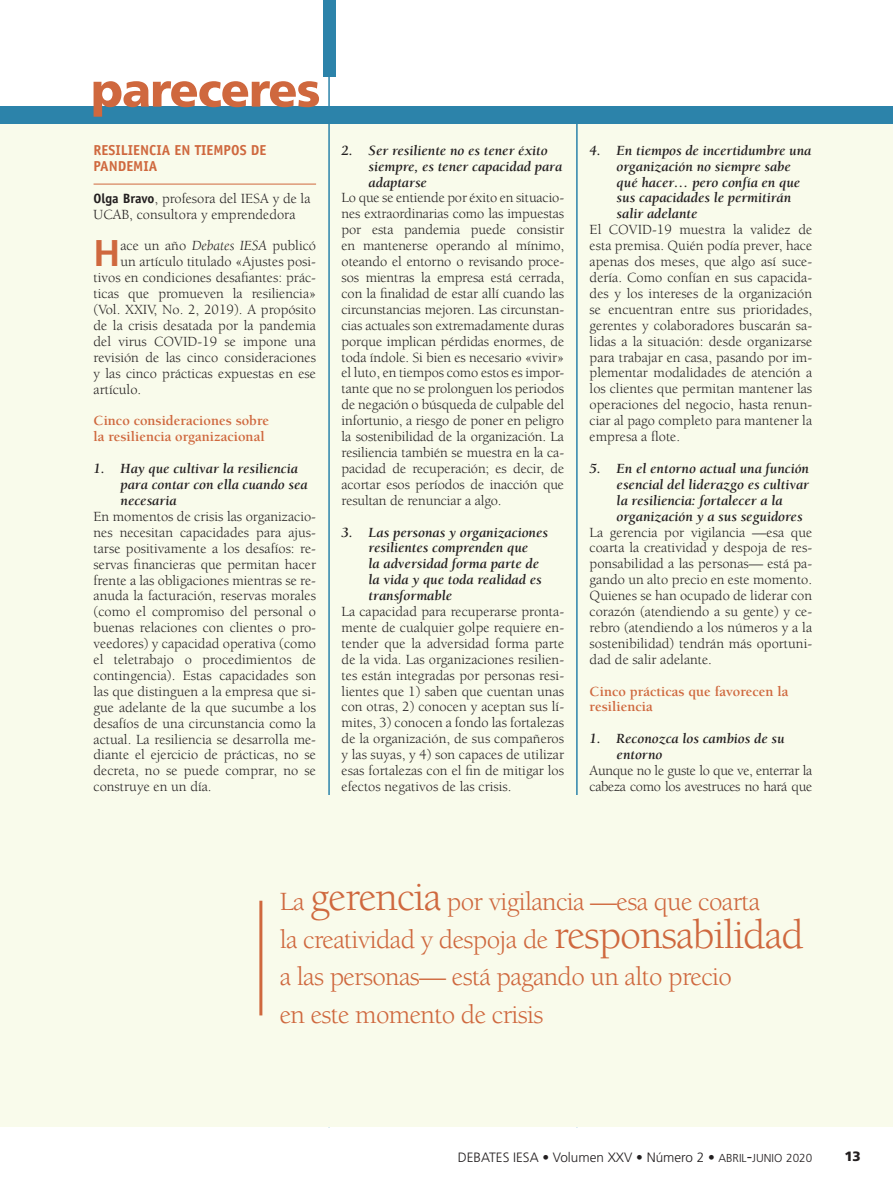
<style>
.page{position:relative;width:893px;height:1191px;background:#fff}
.page>*{position:absolute;margin:0;border:0;box-sizing:border-box;transform-origin:0 0}
.t1{font:700 37.2px "Frutiger";color:#cf683e}
.t2{font:27px/37.5px "Berkeley Std";letter-spacing:-.025em;color:#cf683e}
.t3{font:14.4px/15.9px "Berkeley Std";color:#231f20;text-align:justify}
.Heading_2{font:italic 700 14.4px/15.9px "Berkeley Std";color:#231f20}
.Heading_1{font:700 14.4px/15.9px "Berkeley Std";color:#cf683e}
.t4{font:14.4px/15.9px "Berkeley Std";letter-spacing:-.025em;color:#231f20}
.t5{font:700 14.4px/15.9px "Officina Sans Std";color:#cf683e}
.t6{font:300 13.5px "Frutiger";color:#231f20}
.t7{font:900 13.5px "Frutiger";color:#231f20}
.s1{font-family:"Officina Sans Std";font-weight:700;font-size:13.5px}
.s2{font-style:italic}
.s3{font-size:42px}
.s4{font-size:11.55px}
.s5{font-size:16.5px}
.s6{font-size:11.7px}
</style>
<div class="page">
<div style="left:0;top:107px;width:893px;height:1020px;background:#f9fbeb"></div>
<div style="left:0;top:106px;width:893px;height:17px;background:#2c83aa"></div>
<hr style="left:576px;top:110px;width:2px;height:1017px;background:#2c83aa">
<hr style="left:328px;top:0;width:2px;height:1127px;background:#2c83aa">
<div style="left:323px;top:0;width:12px;height:77px;background:#2c83aa"></div>
<svg style="left:94px;top:81px;width:225px;height:36px"></svg>
<div style="left:152px;top:795px;width:588px;height:332px;background:#f9fbeb"></div>
<hr style="left:94px;top:184px;width:222px;height:1px;background:#cf683e">
<hr style="left:259px;top:900px;width:3px;height:115px;background:#cf683e">
<p class="t5" style="left:94px;top:142px;width:174px">RESILIENCIA EN TIEMPOS DE<br>PANDEMIA</p>
<p class="t3" style="left:94px;top:190px;width:218px"><span class="s1">Olga Bravo</span>, profesora del IESA y de la<br>UCAB, consultora y emprendedora</p>
<p class="t1" style="left:94px;top:232px;width:28px">H</p>
<p class="t3" style="left:120px;top:238px;width:197px">ace un año <span class="s2">Debates IESA</span> publicó</p>
<p class="t3" style="left:120px;top:254px;width:197px">un artículo titulado «Ajustes posi-</p>
<p class="t3" style="left:94px;top:270px;width:224px">tivos en condiciones desafiantes: prác-</p>
<p class="t3" style="left:94px;top:286px;width:224px">ticas que promueven la resiliencia»</p>
<p class="t3" style="left:94px;top:302px;width:224px">(Vol. XXIV, No. 2, 2019). A propósito</p>
<p class="t3" style="left:94px;top:318px;width:224px">de la crisis desatada por la pandemia</p>
<p class="t3" style="left:94px;top:334px;width:224px">del virus COVID-19 se impone una</p>
<p class="t3" style="left:94px;top:349px;width:224px">revisión de las cinco consideraciones</p>
<p class="t3" style="left:94px;top:365px;width:224px">y las cinco prácticas expuestas en ese</p>
<p class="t3" style="left:94px;top:381px;width:49px">artículo.</p>
<p class="Heading_1" style="left:94px;top:413px;width:177px">Cinco consideraciones sobre</p>
<p class="Heading_1" style="left:94px;top:429px;width:173px">la resiliencia organizacional</p>
<p class="Heading_2" style="left:121px;top:461px;width:189px;text-indent:-27px">1. Hay que cultivar la resiliencia para contar con ella cuando sea necesaria</p>
<p class="t3" style="left:94px;top:508px;width:224px">En momentos de crisis las organizacio&shy;nes necesitan capacidades para ajus&shy;tarse positivamente a los desafíos: re&shy;servas financieras que permitan hacer frente a las obligaciones mientras se re&shy;anuda la facturación, reservas morales (como el compromiso del personal o buenas relaciones con clientes o pro&shy;veedores) y capacidad operativa (como el teletrabajo o procedimientos de contingencia). Estas capacidades son las que distinguen a la empresa que si&shy;gue adelante de la que sucumbe a los desafíos de una circunstancia como la actual. La resiliencia se desarrolla me&shy;diante el ejercicio de prácticas, no se decreta, no se puede comprar, no se construye en un día.</p>
<p class="Heading_2" style="left:369px;top:143px;width:195px;text-indent:-27px">2. Ser resiliente no es tener éxito siempre, es tener capacidad para adaptarse</p>
<p class="t3" style="left:342px;top:190px;width:224px">Lo que se entiende por éxito en situacio&shy;nes extraordinarias como las impuestas por esta pandemia puede consistir en mantenerse operando al mínimo, oteando el entorno o revisando proce&shy;sos mientras la empresa está cerrada, con la finalidad de estar allí cuando las circunstancias mejoren. Las circunstan&shy;cias actuales son extremadamente duras porque implican pérdidas enormes, de toda índole. Si bien es necesario «vivir» el luto, en tiempos como estos es impor&shy;tante que no se prolonguen los periodos de negación o búsqueda de culpable del infortunio, a riesgo de poner en peligro la sostenibilidad de la organización. La resiliencia también se muestra en la ca&shy;pacidad de recuperación; es decir, de acortar esos períodos de inacción que resultan de renunciar a algo.</p>
<p class="Heading_2" style="left:369px;top:524px;width:181px;text-indent:-27px">3. Las personas y organizaciones resilientes comprenden que<br>la adversidad forma parte de la vida y que toda realidad es transformable</p>
<p class="t3" style="left:342px;top:604px;width:224px">La capacidad para recuperarse pronta&shy;mente de cualquier golpe requiere en&shy;tender que la adversidad forma parte de la vida. Las organizaciones resilien&shy;tes están integradas por personas resi&shy;lientes que 1) saben que cuentan unas con otras, 2) conocen y aceptan sus lí&shy;mites, 3) conocen a fondo las fortalezas de la organización, de sus compañeros y las suyas, y 4) son capaces de utilizar esas fortalezas con el fin de mitigar los efectos negativos de las crisis.</p>
<p class="Heading_2" style="left:617px;top:143px;width:196px;text-indent:-27px">4. En tiempos de incertidumbre una organización no siempre sabe qué hacer… pero confía en que sus capacidades le permitirán salir adelante</p>
<p class="t3" style="left:590px;top:222px;width:224px">El COVID-19 muestra la validez de esta premisa. Quién podía prever, hace apenas dos meses, que algo así suce&shy;dería. Como confían en sus capacida&shy;des y los intereses de la organización se encuentran entre sus prioridades, gerentes y colaboradores buscarán sa&shy;lidas a la situación: desde organizarse para trabajar en casa, pasando por im&shy;plementar modalidades de atención a los clientes que permitan mantener las operaciones del negocio, hasta renun&shy;ciar al pago completo para mantener la empresa a flote.</p>
<p class="Heading_2" style="left:617px;top:461px;width:194px;text-indent:-27px">5. En el entorno actual una función esencial del liderazgo es cultivar la resiliencia: fortalecer a la organización y a sus seguidores</p>
<p class="t3" style="left:590px;top:524px;width:224px">La gerencia por vigilancia —esa que coarta la creatividad y despoja de res&shy;ponsabilidad a las personas— está pa&shy;gando un alto precio en este momento.<br>Quienes se han ocupado de liderar con corazón (atendiendo a su gente) y ce&shy;rebro (atendiendo a los números y a la sostenibilidad) tendrán más oportuni&shy;dad de salir adelante.</p>
<p class="Heading_1" style="left:590px;top:683px;width:200px">Cinco prácticas que favorecen la resiliencia</p>
<p class="Heading_2" style="left:617px;top:731px;width:169px;text-indent:-27px">1. Reconozca los cambios de su entorno</p>
<p class="t4" style="left:590px;top:763px;width:224px">Aunque no le guste lo que ve, enterrar la cabeza como los avestruces no hará que</p>
<p class="t2" style="left:280px;top:883px;width:482px">La <span class="s3">gerencia</span> por vigilancia —esa que coarta</p>
<p class="t2" style="left:280px;top:921px;width:526px">la creatividad y despoja de <span class="s3">responsabilidad </span>a las personas— está pagando un alto precio</p>
<p class="t2" style="left:280px;top:996px;width:265px">en este momento de crisis</p>
<p class="t6" style="left:458px;top:1150px;width:356px">DEBATES IESA • Volumen XXV • Número 2 • <span class="s4">ABRIL</span><span class="s5">-</span><span class="s4">JUNIO</span> <span class="s6">2020</span></p>
<p class="t7" style="left:844px;top:1148px;width:18px">13</p>
</div>
